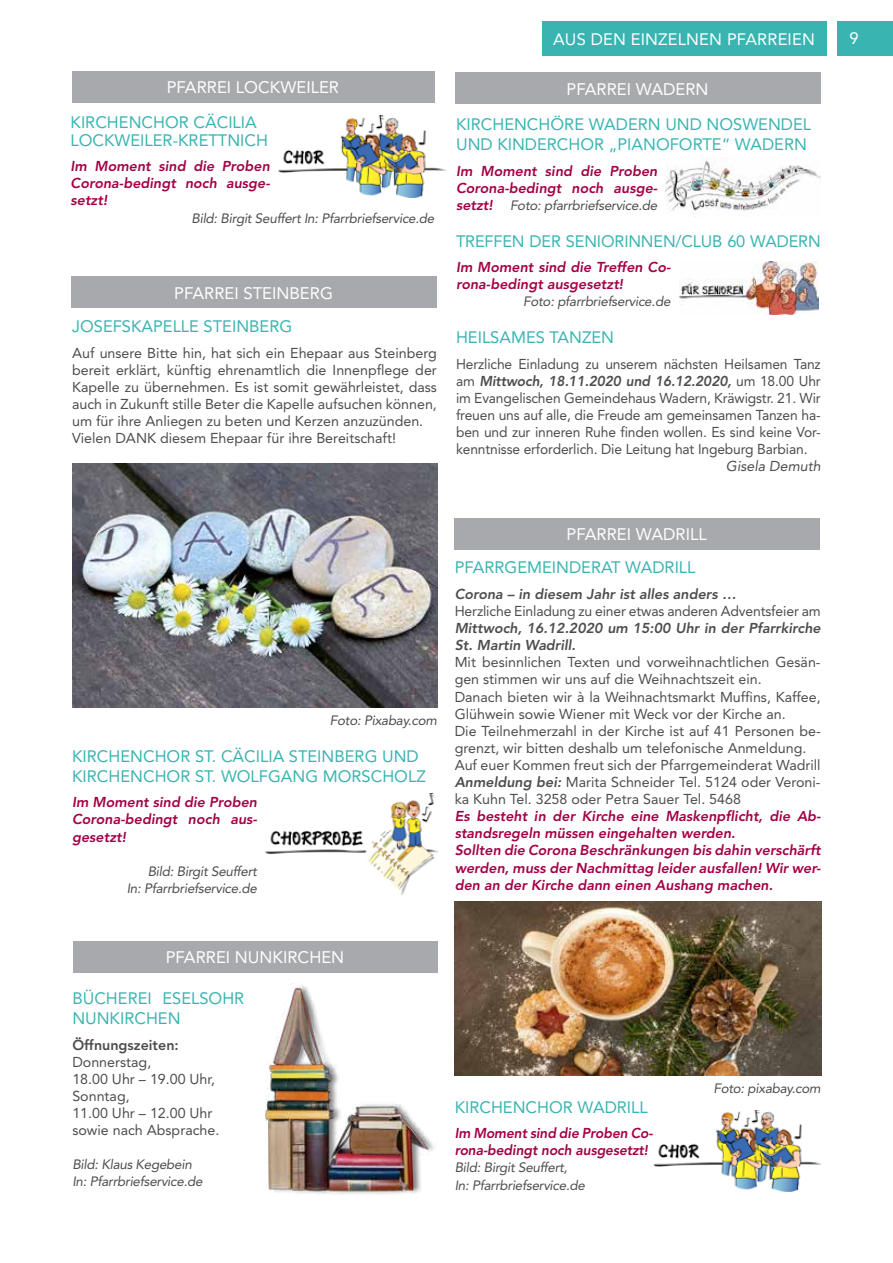
<style>
.page{position:relative;width:893px;height:1263px;background:#fff}
.page>*{position:absolute;margin:0;border:0;box-sizing:border-box;transform-origin:0 0}
.t1{font:16.65px "Avenir LT Std";color:#fff}
.t2{font:16.5px/19.8px "Avenir LT Std";color:#39b4b1}
.t3{font:16.5px "Avenir LT Std";color:#fff}
.t4{font:14.25px/17.1px "Avenir LT Std";color:#4d4d4f}
.t5{font:italic 800 14.25px/17.1px "Avenir LT Std";color:#a30046}
.t6{font:italic 800 14.25px/17.1px "Avenir LT Std";color:#4d4d4f}
.t7{font:800 14.25px "Avenir LT Std";color:#4d4d4f}
.t8{font:italic 14.25px "Avenir LT Std";color:#4d4d4f}
.t9{font:italic 13.5px/17.1px "Avenir LT Std";letter-spacing:-.02em;color:#4d4d4f}
.s1{font-weight:800;font-size:14.25px;color:#a30046}
.s2{font-weight:800;font-style:italic}
</style>
<div class="page">
<div style="left:837px;top:22px;width:56px;height:34px;background:#39b4b1"></div>
<div style="left:542px;top:22px;width:285px;height:34px;background:#39b4b1"></div>
<img style="left:278px;top:115px;width:168px;height:82px">
<div style="left:72px;top:71px;width:363px;height:32px;background:#a7a9ac"></div>
<div style="left:73px;top:941px;width:365px;height:31px;background:#a7a9ac"></div>
<img style="left:266px;top:983px;width:168px;height:212px">
<img style="left:266px;top:793px;width:172px;height:102px">
<img style="left:72px;top:463px;width:365px;height:245px">
<div style="left:72px;top:277px;width:365px;height:31px;background:#a7a9ac"></div>
<img style="left:455px;top:901px;width:367px;height:175px">
<div style="left:456px;top:72px;width:365px;height:32px;background:#a7a9ac"></div>
<div style="left:455px;top:518px;width:365px;height:31px;background:#a7a9ac"></div>
<img style="left:666px;top:157px;width:155px;height:54px">
<img style="left:679px;top:261px;width:139px;height:53px">
<img style="left:654px;top:1110px;width:167px;height:82px">
<p class="t1" style="left:167px;top:78px;width:20px">Pfarrei</p>
<p class="t1" style="left:236px;top:78px;width:34px">Lockweiler</p>
<p class="t2" style="left:71px;top:113px;width:196px;line-height:18px">KIRCH ENCHOR CÄCILIA<br>LOCKWEILER-KRETTNICH</p>
<p class="t5" style="left:71px;top:158px;width:201px;text-align:justify">Im Moment sind die Proben Corona-bedingt noch ausge&shy;setzt!</p>
<p class="t9" style="left:191px;top:210px;width:244px">Bild: Birgit Seuffert In: Pfarrbriefservice.de</p>
<p class="t1" style="left:174px;top:283px;width:20px">Pfarrei</p>
<p class="t1" style="left:243px;top:283px;width:30px">Steinberg</p>
<p class="t2" style="left:72px;top:317px;width:222px">JOSEFSKAPELLE STEINBERG</p>
<p class="t4" style="left:72px;top:344px;width:366px">Auf unsere Bitte hin, hat sich ein Ehepaar aus Steinberg bereit erklärt, künftig ehrenamtlich die Innenpflege der Kapelle zu übernehmen. Es ist somit gewährleistet, dass auch in Zukunft stille Beter die Kapelle aufsuchen können, um für ihre Anliegen zu beten und Kerzen anzuzünden.<br>Vielen DANK diesem Ehepaar für ihre Bereitschaft!</p>
<p class="t3" style="left:553px;top:30px;width:12px">aus</p>
<p class="t3" style="left:591px;top:30px;width:12px">den</p>
<p class="t3" style="left:631px;top:30px;width:11px">einzelnen</p>
<p class="t3" style="left:727px;top:30px;width:21px">Pfarreien</p>
<p class="t3" style="left:849px;top:29px;width:11px">9</p>
<p class="t1" style="left:567px;top:79px;width:20px">Pfarrei</p>
<p class="t1" style="left:636px;top:79px;width:28px">Wadern</p>
<p class="t2" style="left:456px;top:115px;width:357px">KIRCH ENCHÖRE WADERN UND NOSWENDEL<br>UND KINDERCHOR „PIANOFORTE“ WADERN</p>
<p class="t5" style="left:456px;top:162px;width:203px">Im Moment sind die Proben<br>Corona-bedingt noch ausge-</p>
<p class="t9" style="left:456px;top:197px;width:203px"><span class="s1">setzt!</span> Foto: pfarrbriefservice.de</p>
<p class="t2" style="left:456px;top:231px;width:366px">TREFFEN DER SENIORINNEN/CLUB 60 WADERN</p>
<p class="t5" style="left:456px;top:259px;width:216px">Im Moment sind die Treffen Co&shy;rona-bedingt ausgesetzt!</p>
<p class="t9" style="left:523px;top:293px;width:149px">Foto: pfarrbriefservice.de</p>
<p class="t2" style="left:456px;top:328px;width:160px">H EILSAM ES TANZEN</p>
<p class="t4" style="left:456px;top:355px;width:366px;text-align:justify">Herzliche Einladung zu unserem nächsten Heilsamen Tanz am <span class="s2">Mittwoch, 18.11.2020 und 16.12.2020,</span> um 18.00 Uhr im Evangelischen Gemeindehaus Wadern, Kräwigstr. 21. Wir freuen uns auf alle, die Freude am gemeinsamen Tanzen ha&shy;ben und zur inneren Ruhe finden wollen. Es sind keine Vor&shy;kenntnisse erforderlich. Die Leitung hat Ingeburg Barbian.</p>
<p class="t8" style="left:726px;top:458px;width:96px">Gisela Demuth</p>
<p class="t9" style="left:330px;top:712px;width:109px">Foto: Pixabay.com</p>
<p class="t2" style="left:72px;top:746px;width:355px">KIRCH ENCHOR ST. CÄCILIA STEINBERG UND<br>KIRCH ENCHOR ST. WOLFGANG MORSCHOLZ</p>
<p class="t5" style="left:72px;top:794px;width:187px;text-align:justify">Im Moment sind die Proben Corona-bedingt noch aus&shy;gesetzt!</p>
<p class="t9" style="left:127px;top:863px;width:132px;text-align:right">Bild: Birgit Seuffert<br>In: Pfarrbriefservice.de</p>
<p class="t1" style="left:566px;top:525px;width:142px">PFARREI WADRILL</p>
<p class="t2" style="left:455px;top:558px;width:242px">PFARRGEM EINDERAT WADRILL</p>
<p class="t6" style="left:455px;top:586px;width:283px">Corona – in diesem Jahr ist alles anders …</p>
<p class="t4" style="left:455px;top:603px;width:368px">Herzliche Einladung zu einer etwas anderen Adventsfeier am</p>
<p class="t6" style="left:455px;top:620px;width:367px">Mittwoch, 16.12.2020 um 15:00 Uhr in der Pfarrkirche<br>St. Martin Wadrill.</p>
<p class="t4" style="left:455px;top:654px;width:368px">M it besinnlichen Texten und vorweihnachtlichen Gesän&shy;gen stimmen wir uns auf die Weihnachtszeit ein.<br>Danach bieten wir à la Weihnachtsmarkt M uffins, Kaffee, Glühwein sowie Wiener mit Weck vor der Kirche an.<br>Die Teilnehmerzahl in der Kirche ist auf 41 Personen be&shy;grenzt, wir bitten deshalb um telefonische Anmeldung.<br>Auf euer Kommen freut sich der Pfarrgemeinderat Wadrill <span class="s2">Anmeldung bei:</span> M arita Schneider Tel. 5124 oder Veroni&shy;ka Kuhn Tel. 3258 oder Petra Sauer Tel. 5468</p>
<p class="t5" style="left:455px;top:808px;width:368px">Es besteht in der Kirche eine Maskenpflicht, die Ab&shy;standsregeln müssen eingehalten werden.<br>Sollten die Corona Beschränkungen bis dahin verschärft werden, muss der Nachmittag leider ausfallen! Wir wer&shy;den an der Kirche dann einen Aushang machen.</p>
<p class="t1" style="left:166px;top:948px;width:20px">Pfarrei</p>
<p class="t1" style="left:235px;top:948px;width:24px">Nunkirc</p>
<p class="t1" style="left:309px;top:948px;width:23px">hen</p>
<p class="t2" style="left:72px;top:989px;width:174px">BÜCH EREI ESELSOH R<br>NUNKIRCHEN</p>
<p class="t7" style="left:72px;top:1036px;width:108px">Öffnungszeiten:</p>
<p class="t4" style="left:72px;top:1053px;width:149px">Donnerstag,<br>18.00 Uhr – 19.00 Uhr,<br>Sonntag,<br>11.00 Uhr – 12.00 Uhr sowie nach Absprache.</p>
<p class="t9" style="left:72px;top:1156px;width:132px">Bild: Klaus Kegebein<br>In: Pfarrbriefservice.de</p>
<p class="t2" style="left:455px;top:1097px;width:195px">KIRCH ENCHOR WADRILL</p>
<p class="t5" style="left:455px;top:1125px;width:200px">Im Moment sind die Proben Co&shy;rona-bedingt noch ausgesetzt!</p>
<p class="t9" style="left:455px;top:1159px;width:132px">Bild: Birgit Seuffert,<br>In: Pfarrbriefservice.de</p>
<p class="t9" style="left:713px;top:1080px;width:109px">Foto: pixabay.com</p>
</div>
